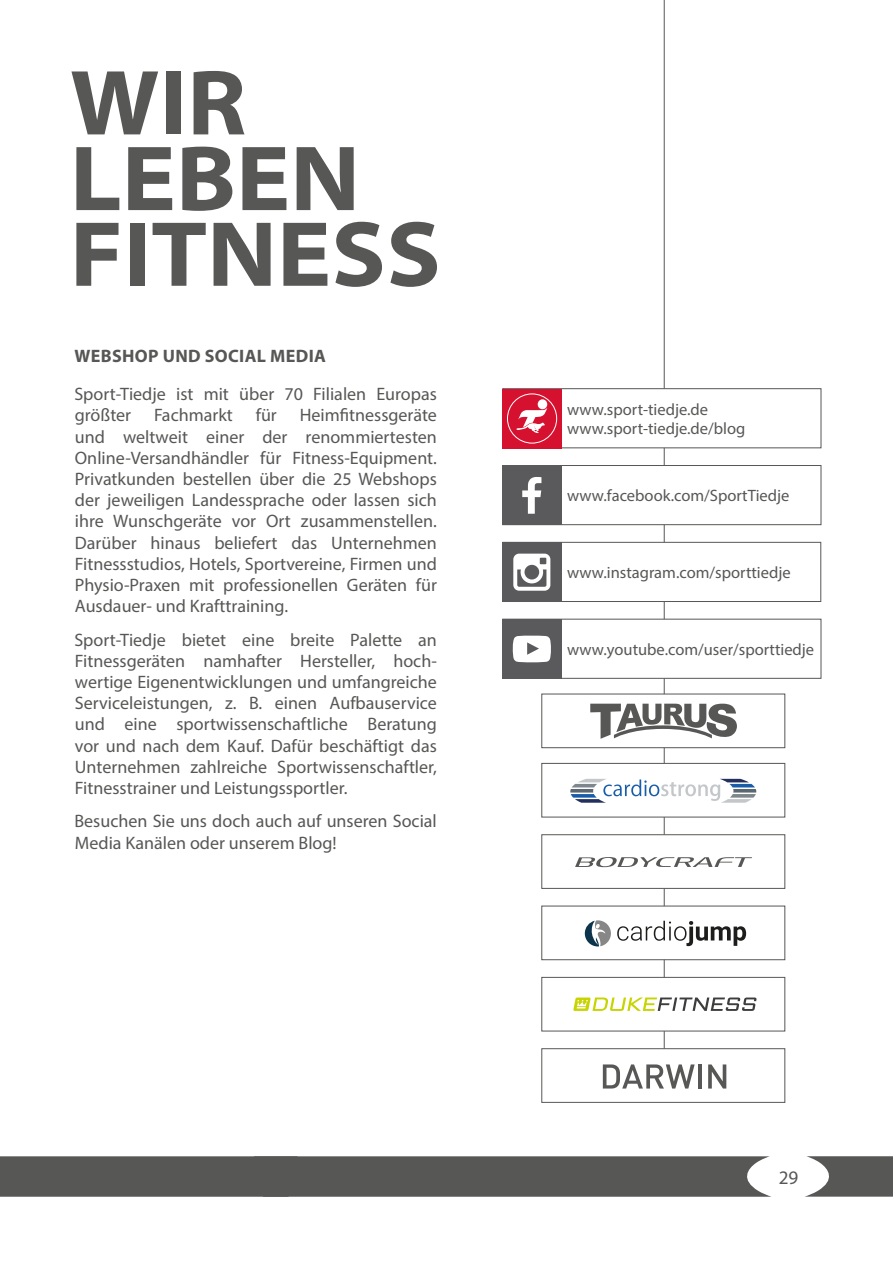
<style>
.page{position:relative;width:893px;height:1263px;background:#fff}
.page>*{position:absolute;margin:0;border:0;box-sizing:border-box;transform-origin:0 0}
.t1{font:700 semi-expanded 93.3px "Myriad Pro";color:#575756}
.t2{font:19.2px "Myriad Pro";color:#575756}
.t3{font:18px/21.1px "Myriad Pro";color:#575756}
.Fließtext_Fett{font:700 18px "Myriad Pro";letter-spacing:.02em;color:#575756}
.t4{font:16.5px "Myriad Pro";color:#575756}
</style>
<div class="page">
<svg style="left:0;top:1156px;width:771px;height:41px;background:#5d5d5c"></svg>
<svg style="left:805px;top:1156px;width:88px;height:41px"></svg>
<hr style="left:664px;top:0;width:1px;height:1078px;background:#575756">
<div style="left:541px;top:834px;width:244px;height:55px;background:#fff;border:1px solid #575756"></div>
<div style="left:541px;top:763px;width:244px;height:54px;background:#fff;border:1px solid #575756"></div>
<div style="left:541px;top:694px;width:244px;height:54px;background:#fff;border:1px solid #575756"></div>
<svg style="left:590px;top:704px;width:147px;height:35px"></svg>
<div style="left:541px;top:906px;width:244px;height:54px;background:#fff;border:1px solid #575756"></div>
<svg style="left:575px;top:857px;width:177px;height:10px"></svg>
<svg style="left:570px;top:779px;width:186px;height:24px"></svg>
<div style="left:541px;top:977px;width:244px;height:54px;background:#fff;border:1px solid #575756"></div>
<div style="left:541px;top:1048px;width:244px;height:55px;background:#fff;border:1px solid #575756"></div>
<svg style="left:617px;top:921px;width:129px;height:25px"></svg>
<svg style="left:585px;top:920px;width:26px;height:26px"></svg>
<div style="left:502px;top:465px;width:319px;height:60px;background:#fff;border:1px solid #575756"></div>
<div style="left:502px;top:466px;width:60px;height:59px;background:#5a5a5d"></div>
<svg style="left:522px;top:477px;width:19px;height:37px"></svg>
<div style="left:502px;top:542px;width:319px;height:60px;background:#fff;border:1px solid #575756"></div>
<div style="left:502px;top:542px;width:59px;height:60px;background:#5a5a5d"></div>
<svg style="left:513px;top:554px;width:37px;height:37px"></svg>
<div style="left:502px;top:619px;width:319px;height:60px;background:#fff;border:1px solid #575756"></div>
<div style="left:502px;top:619px;width:59px;height:60px;background:#5a5a5d"></div>
<svg style="left:512px;top:635px;width:39px;height:28px"></svg>
<div style="left:502px;top:388px;width:319px;height:60px;background:#fff;border:1px solid #575756"></div>
<div style="left:502px;top:389px;width:60px;height:59px;background:#d61130"></div>
<svg style="left:507px;top:393px;width:50px;height:51px"></svg>
<svg style="left:573px;top:997px;width:183px;height:14px"></svg>
<svg style="left:603px;top:1064px;width:92px;height:24px"></svg>
<hr style="left:698px;top:1064px;width:4px;height:24px;background:#575756">
<svg style="left:708px;top:1064px;width:18px;height:24px"></svg>
<p class="t1" style="left:70px;top:41px;width:178px">WIR</p>
<p class="t1" style="left:70px;top:117px;width:292px">LEBEN</p>
<p class="t1" style="left:70px;top:193px;width:373px">FITNESS</p>
<p class="Fließtext_Fett" style="left:74px;top:344px;width:253px">WEBSHOP UND SOCIAL MEDIA</p>
<p class="t3" style="left:74px;top:383px;width:364px">Sport‑Tiedje ist mit über 70 Filialen Europas größter</p>
<p class="t3" style="left:75px;top:404px;width:364px;text-align:justify;text-indent:225px">Heimfitnessgeräte und weltweit einer der renommiertesten Online‑Versandhändler für Fitness-Equipment.<br>Privatkunden bestellen über die 25 Webshops der jeweiligen Landessprache oder lassen sich ihre Wunschgeräte vor Ort zusammenstellen.<br>Darüber hinaus beliefert das Unternehmen Fitnessstudios, Hotels, Sportvereine, Firmen und Physio-Praxen mit professionellen Geräten für Ausdauer- und Krafttraining.</p>
<p class="t3" style="left:74px;top:629px;width:364px;text-align:justify">Sport-Tiedje bietet eine breite Palette an Fitnessgeräten namhafter Hersteller, hoch&shy;wertige Eigenentwicklungen und umfangreiche Serviceleistungen, z. B. einen Aufbauservice und eine sportwissenschaftliche Beratung vor und nach dem Kauf. Dafür beschäftigt das Unternehmen zahlreiche Sportwissenschaftler, Fitnesstrainer und Leistungssportler.</p>
<p class="t3" style="left:74px;top:810px;width:364px">Besuchen Sie uns doch auch auf unseren Social<br>Media Kanälen oder unserem Blog!</p>
<p class="t3" style="left:154px;top:404px;width:80px">Fachmarkt</p>
<p class="t3" style="left:256px;top:404px;width:23px">für</p>
<p class="t4" style="left:567px;top:399px;width:142px">www.sport-tiedje.de</p>
<p class="t4" style="left:567px;top:418px;width:180px">www.sport-tiedje.de/blog</p>
<p class="t4" style="left:567px;top:486px;width:224px">www.facebook.com/SportTiedje</p>
<p class="t4" style="left:567px;top:563px;width:225px">www.instagram.com/sporttiedje</p>
<p class="t4" style="left:567px;top:639px;width:248px">www.youtube.com/user/sporttiedje</p>
<p class="t2" style="left:779px;top:1166px;width:21px">29</p>
</div>
